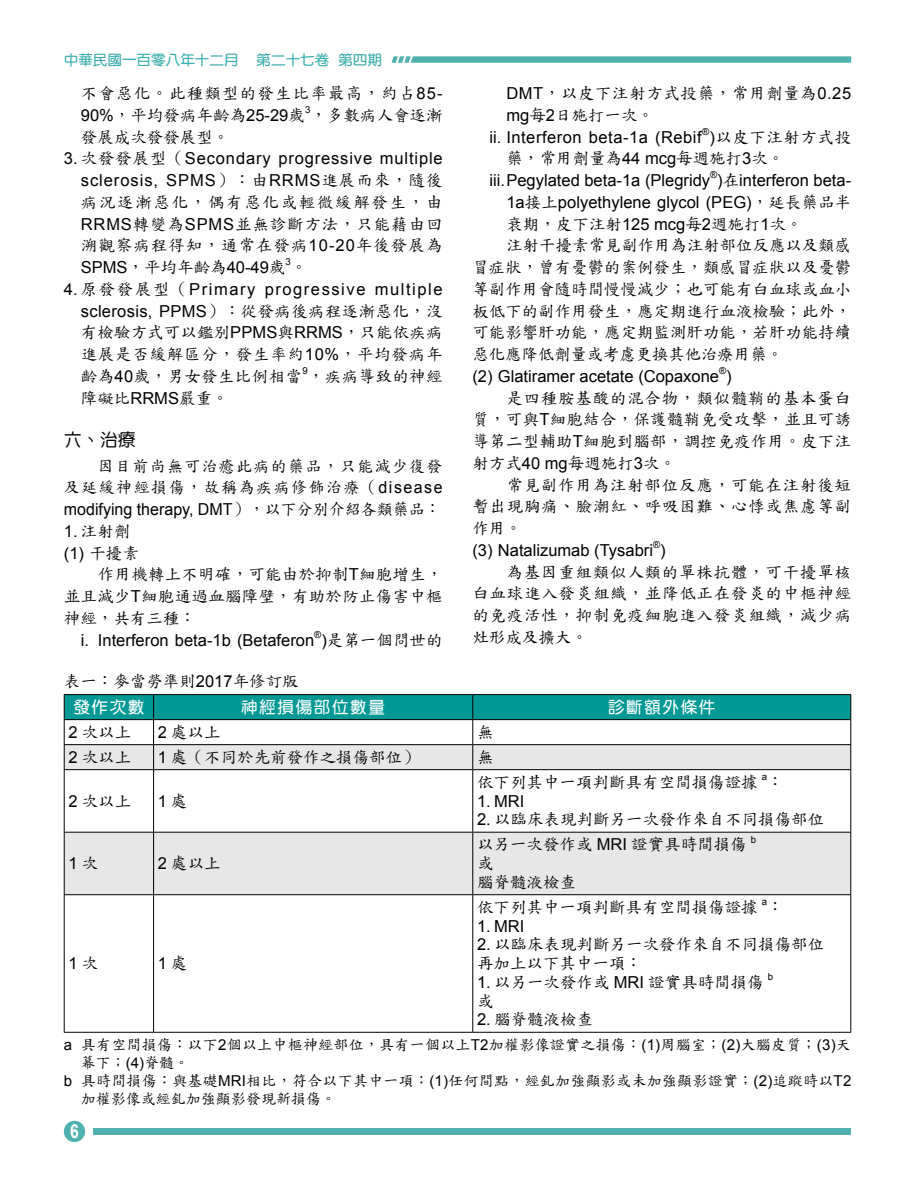
<style>
.page{position:relative;width:915px;height:1191px;background:#fff}
.page>*{position:absolute;margin:0;border:0;box-sizing:border-box;transform-origin:0 0}
.t1{font:700 19.5px "Arial";color:#fff;scale:.8 1}
.t2{font:18px "DF Yuan Std W5";color:#000}
.t3{font:16.5px/21.8px "DF Kai Shu SB Estd BF";letter-spacing:.01em;color:#000;text-align:justify}
.t4{font:16.5px "Arial";color:#000}
.t5{font:16.5px "DF Kai Shu SB Estd BF";letter-spacing:.045em;color:#000}
.t6{font:16.5px/21.8px "DF Kai Shu SB Estd BF";letter-spacing:.07em;color:#000}
.t7{font:16.5px "Arial";letter-spacing:.03em;color:#000}
.t8{font:16.5px "DF Kai Shu SB Estd BF";letter-spacing:.035em;color:#000}
.t9{font:16.5px "DF Yuan Std W7";letter-spacing:.1em;color:#fff}
.t10{font:16.5px "DF Kai Shu SB Estd BF";letter-spacing:.03em;color:#000}
.t11{font:15px "DF Kai Shu SB Estd BF";letter-spacing:.015em;color:#000}
.t12{font:14.25px "DF Yuan Std W7";color:#39acac}
.t13{font:9.6px "Arial";color:#000}
.s1{font-family:"Arial"}
.s2{font-family:"DF Kai Shu SB Estd BF"}
.s3{font-family:"DF Yuan Std W7";color:#fff}
</style>
<div class="page">
<svg style="left:65px;top:770px;width:785px;height:124px;fill:#e7e7e7"></svg>
<hr style="left:64px;top:769px;width:89px;height:1px;background:#000">
<hr style="left:64px;top:770px;width:1px;height:62px;background:#000">
<hr style="left:153px;top:769px;width:319px;height:1px;background:#000">
<hr style="left:153px;top:770px;width:1px;height:62px;background:#000">
<hr style="left:472px;top:769px;width:378px;height:1px;background:#000">
<hr style="left:472px;top:770px;width:1px;height:62px;background:#000">
<hr style="left:850px;top:770px;width:1px;height:62px;background:#000">
<hr style="left:64px;top:832px;width:89px;height:1px;background:#000">
<hr style="left:64px;top:832px;width:1px;height:62px;background:#000">
<hr style="left:153px;top:832px;width:319px;height:1px;background:#000">
<hr style="left:153px;top:832px;width:1px;height:62px;background:#000">
<hr style="left:472px;top:832px;width:378px;height:1px;background:#000">
<hr style="left:472px;top:832px;width:1px;height:62px;background:#000">
<hr style="left:850px;top:832px;width:1px;height:62px;background:#000">
<hr style="left:64px;top:894px;width:89px;height:1px;background:#000">
<hr style="left:64px;top:895px;width:1px;height:137px;background:#000">
<hr style="left:153px;top:894px;width:319px;height:1px;background:#000">
<hr style="left:153px;top:895px;width:1px;height:137px;background:#000">
<hr style="left:472px;top:894px;width:378px;height:1px;background:#000">
<hr style="left:472px;top:895px;width:1px;height:137px;background:#000">
<hr style="left:850px;top:895px;width:1px;height:137px;background:#000">
<hr style="left:64px;top:1032px;width:89px;height:1px;background:#000">
<hr style="left:153px;top:1032px;width:319px;height:1px;background:#000">
<hr style="left:472px;top:1032px;width:378px;height:1px;background:#000">
<svg style="left:64px;top:694px;width:787px;height:75px"></svg>
<hr style="left:64px;top:719px;width:89px;height:1px;background:#000">
<hr style="left:153px;top:719px;width:319px;height:1px;background:#000">
<hr style="left:472px;top:719px;width:378px;height:1px;background:#000">
<div style="left:94px;top:1128px;width:756px;height:6px;background:#50b1b1"></div>
<div style="left:64px;top:1120px;width:21px;height:22px;background:#50b1b1;border-radius:50%"></div>
<svg style="left:391px;top:56px;width:459px;height:7px;background:#62b8b8"></svg>
<p class="t12" style="left:64px;top:52px;width:176px">中華民國一百零八年十二月</p>
<p class="t12" style="left:256px;top:52px;width:127px">第二十七卷 第四期</p>
<p class="t6" style="left:81px;top:82px;width:363px">不會惡化。此種類型的發生比率最高，約占<span class="s1">85-<br>90%</span>，平均發病年齡為<span class="s1">25-29</span>歲，多數病人會逐漸</p>
<p class="t13" style="left:305px;top:103px;width:7px">3</p>
<p class="t3" style="left:81px;top:126px;width:150px">發展成次發發展型。</p>
<p class="t3" style="left:81px;top:148px;width:363px;text-indent:-17px"><span class="s1">3.</span> 次發發展型（<span class="s1">Secondary progressive multiple sclerosis, SPMS</span>）：由<span class="s1">RRMS</span>進展而來，隨後病況逐漸惡化，偶有惡化或輕微緩解發生，由<span class="s1">RRMS</span>轉變為<span class="s1">SPMS</span>並無診斷方法，只能藉由回溯觀察病程得知，通常在發病<span class="s1">10-20</span>年後發展為<span class="s1">SPMS</span>，平均年齡為<span class="s1">40-49</span>歲。</p>
<p class="t13" style="left:285px;top:255px;width:7px">3</p>
<p class="t3" style="left:81px;top:278px;width:363px;text-indent:-17px"><span class="s1">4.</span> 原發發展型（<span class="s1">Primary progressive multiple sclerosis, PPMS</span>）：從發病後病程逐漸惡化，沒有檢驗方式可以鑑別<span class="s1">PPMS</span>與<span class="s1">RRMS</span>，只能依疾病進展是否緩解區分，發生率約<span class="s1">10%</span>，平均發病年齡為<span class="s1">40</span>歲，男女發生比例相當，疾病導致的神經</p>
<p class="t13" style="left:302px;top:364px;width:7px">9</p>
<p class="t3" style="left:81px;top:387px;width:149px">障礙比<span class="s1">RRMS</span>嚴重。</p>
<p class="t2" style="left:64px;top:430px;width:73px">六、治療</p>
<p class="t3" style="left:64px;top:455px;width:380px;text-indent:34px">因目前尚無可治癒此病的藥品，只能減少復發及延緩神經損傷，故稱為疾病修飾治療（<span class="s1">disease modifying therapy, DMT</span>），以下分別介紹各類藥品：</p>
<p class="t3" style="left:64px;top:520px;width:68px"><span class="s1">1.</span> 注射劑</p>
<p class="t4" style="left:64px;top:542px;width:77px">(1) <span class="s2">干擾素</span></p>
<p class="t3" style="left:98px;top:563px;width:346px">作用機轉上不明確，可能由於抑制<span class="s1">T</span>細胞增生，</p>
<p class="t3" style="left:64px;top:585px;width:380px">並且減少<span class="s1">T</span>細胞通過血腦障壁，有助於防止傷害中樞</p>
<p class="t3" style="left:64px;top:607px;width:134px">神經，共有三種：</p>
<p class="t4" style="left:81px;top:629px;width:363px">i. Interferon beta-1b (Betaferon )<span class="s2">是第一個問世的</span></p>
<p class="t13" style="left:314px;top:628px;width:9px">®</p>
<p class="t8" style="left:506px;top:85px;width:346px"><span class="s1">DMT</span>，以皮下注射方式投藥，常用劑量為<span class="s1">0.25</span></p>
<p class="t3" style="left:506px;top:104px;width:149px"><span class="s1">mg</span>每<span class="s1">2</span>日施打一次。</p>
<p class="t7" style="left:489px;top:126px;width:214px">ii. Interferon beta-1a (Rebif</p>
<p class="t13" style="left:701px;top:125px;width:9px">®</p>
<p class="t10" style="left:709px;top:128px;width:143px"><span class="s1">)</span>以皮下注射方式投</p>
<p class="t3" style="left:506px;top:148px;width:279px">藥，常用劑量為<span class="s1">44 mcg</span>每週施打<span class="s1">3</span>次。</p>
<p class="t4" style="left:489px;top:169px;width:363px">iii. Pegylated beta-1a (Plegridy )<span class="s2">在</span>interferon beta-</p>
<p class="t13" style="left:709px;top:168px;width:9px">®</p>
<p class="t4" style="left:506px;top:191px;width:346px">1a<span class="s2">接上</span>polyethylene glycol (PEG)<span class="s2">，延長藥品半</span></p>
<p class="t3" style="left:506px;top:213px;width:298px">衰期，皮下注射<span class="s1">125 mcg</span>每<span class="s1">2</span>週施打<span class="s1">1</span>次。</p>
<p class="t3" style="left:506px;top:235px;width:346px">注射干擾素常見副作用為注射部位反應以及類感</p>
<p class="t3" style="left:472px;top:256px;width:380px">冒症狀，曾有憂鬱的案例發生，類感冒症狀以及憂鬱</p>
<p class="t3" style="left:472px;top:278px;width:380px">等副作用會隨時間慢慢減少；也可能有白血球或血小</p>
<p class="t3" style="left:472px;top:300px;width:380px">板低下的副作用發生，應定期進行血液檢驗；此外，</p>
<p class="t3" style="left:472px;top:322px;width:380px">可能影響肝功能，應定期監測肝功能，若肝功能持續</p>
<p class="t3" style="left:472px;top:343px;width:312px">惡化應降低劑量或考慮更換其他治療用藥。</p>
<p class="t4" style="left:472px;top:365px;width:261px">(2) Glatiramer acetate (Copaxone )</p>
<p class="t13" style="left:719px;top:364px;width:9px">®</p>
<p class="t5" style="left:506px;top:389px;width:346px">是四種胺基酸的混合物，類似髓鞘的基本蛋白</p>
<p class="t3" style="left:472px;top:409px;width:380px">質，可與<span class="s1">T</span>細胞結合，保護髓鞘免受攻擊，並且可誘</p>
<p class="t3" style="left:472px;top:430px;width:380px">導第二型輔助<span class="s1">T</span>細胞到腦部，調控免疫作用。皮下注</p>
<p class="t3" style="left:472px;top:452px;width:205px">射方式<span class="s1">40 mg</span>每週施打<span class="s1">3</span>次。</p>
<p class="t5" style="left:506px;top:476px;width:346px">常見副作用為注射部位反應，可能在注射後短</p>
<p class="t5" style="left:472px;top:498px;width:380px">暫出現胸痛、臉潮紅、呼吸困難、心悸或焦慮等副</p>
<p class="t3" style="left:472px;top:517px;width:51px">作用。</p>
<p class="t4" style="left:472px;top:539px;width:195px">(3) Natalizumab (Tysabri )</p>
<p class="t13" style="left:652px;top:538px;width:9px">®</p>
<p class="t3" style="left:472px;top:561px;width:380px;text-indent:34px">為基因重組類似人類的單株抗體，可干擾單核白血球進入發炎組織，並降低正在發炎的中樞神經的免疫活性，抑制免疫細胞進入發炎組織，減少病灶形成及擴大。</p>
<p class="t3" style="left:73px;top:669px;width:227px;line-height:25.7px;text-indent:-10px">表一：麥當勞準則<span class="s1">2017</span>年修訂版<span class="s3">發作次數</span></p>
<p class="t9" style="left:241px;top:698px;width:145px">神經損傷部位數量</p>
<p class="t9" style="left:608px;top:698px;width:109px">診斷額外條件</p>
<p class="t3" style="left:68px;top:721px;width:64px"><span class="s1">2</span> 次以上</p>
<p class="t3" style="left:158px;top:721px;width:64px"><span class="s1">2</span> 處以上</p>
<p class="t3" style="left:477px;top:721px;width:18px">無</p>
<p class="t3" style="left:68px;top:746px;width:64px"><span class="s1">2</span> 次以上</p>
<p class="t3" style="left:158px;top:746px;width:262px"><span class="s1">1</span> 處（不同於先前發作之損傷部位）</p>
<p class="t3" style="left:477px;top:746px;width:18px">無</p>
<p class="t3" style="left:68px;top:790px;width:64px"><span class="s1">2</span> 次以上</p>
<p class="t4" style="left:158px;top:790px;width:31px">1<span class="s2">處</span></p>
<p class="t3" style="left:477px;top:771px;width:282px">依下列其中一項判斷具有空間損傷證據</p>
<p class="t13" style="left:761px;top:770px;width:7px">a</p>
<p class="t3" style="left:767px;top:771px;width:18px">：</p>
<p class="t4" style="left:477px;top:790px;width:49px">1. MRI</p>
<p class="t3" style="left:477px;top:808px;width:349px"><span class="s1">2.</span> 以臨床表現判斷另一次發作來自不同損傷部位</p>
<p class="t4" style="left:68px;top:852px;width:31px">1<span class="s2">次</span></p>
<p class="t3" style="left:158px;top:852px;width:64px"><span class="s1">2</span> 處以上</p>
<p class="t3" style="left:477px;top:833px;width:271px">以另一次發作或 <span class="s1">MRI</span> 證實具時間損傷</p>
<p class="t13" style="left:750px;top:833px;width:7px">b</p>
<p class="t3" style="left:477px;top:854px;width:100px;line-height:18.8px">或<br>腦脊髓液檢查</p>
<p class="t3" style="left:477px;top:896px;width:282px">依下列其中一項判斷具有空間損傷證據</p>
<p class="t13" style="left:761px;top:895px;width:7px">a</p>
<p class="t3" style="left:767px;top:896px;width:18px">：</p>
<p class="t4" style="left:477px;top:915px;width:49px">1. MRI</p>
<p class="t3" style="left:477px;top:935px;width:349px;line-height:18.8px"><span class="s1">2.</span> 以臨床表現判斷另一次發作來自不同損傷部位再加上以下其中一項：</p>
<p class="t3" style="left:477px;top:971px;width:288px"><span class="s1">1.</span> 以另一次發作或 <span class="s1">MRI</span> 證實具時間損傷</p>
<p class="t13" style="left:767px;top:970px;width:7px">b</p>
<p class="t3" style="left:477px;top:990px;width:18px">或</p>
<p class="t3" style="left:477px;top:1008px;width:118px"><span class="s1">2.</span> 腦脊髓液檢查</p>
<p class="t11" style="left:64px;top:1036px;width:788px"><span class="s1">a</span> 具有空間損傷：以下<span class="s1">2</span>個以上中樞神經部位，具有一個以上<span class="s1">T2</span>加權影像證實之損傷：<span class="s1">(1)</span>周腦室；<span class="s1">(2)</span>大腦皮質；<span class="s1">(3)</span>天</p>
<p class="t11" style="left:81px;top:1054px;width:110px">幕下；<span class="s1">(4)</span>脊髓。</p>
<p class="t11" style="left:64px;top:1072px;width:788px"><span class="s1">b</span> 具時間損傷：與基礎<span class="s1">MRI</span>相比，符合以下其中一項：<span class="s1">(1)</span>任何間點，經釓加強顯影或未加強顯影證實；<span class="s1">(2)</span>追蹤時以<span class="s1">T2</span></p>
<p class="t11" style="left:81px;top:1090px;width:257px">加權影像或經釓加強顯影發現新損傷。</p>
<p class="t1" style="left:70px;top:1118px;width:12px">6</p>
<p class="t4" style="left:68px;top:952px;width:31px">1<span class="s2">次</span></p>
<p class="t4" style="left:158px;top:952px;width:31px">1<span class="s2">處</span></p>
</div>
